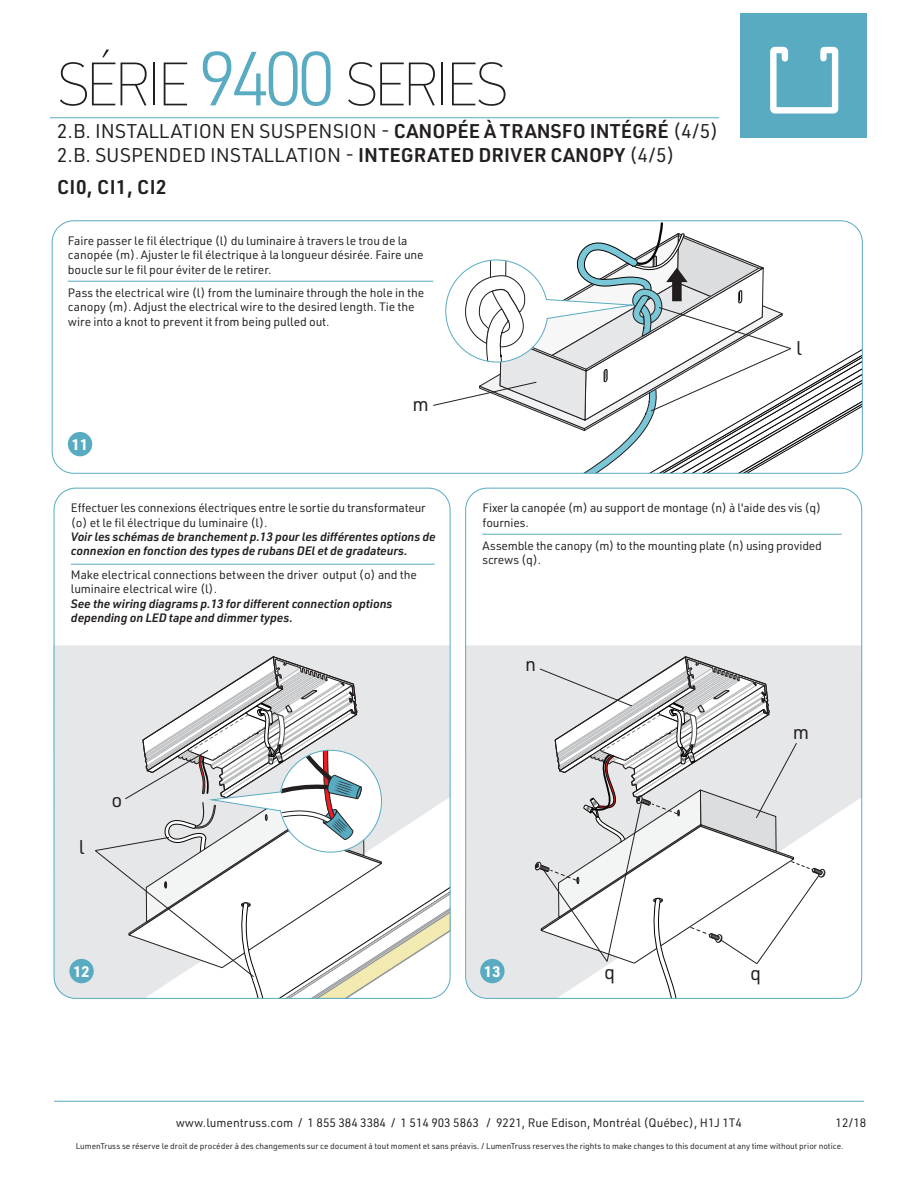
<style>
.page{position:relative;width:918px;height:1188px;background:#fff}
.page>*{position:absolute;margin:0;border:0;box-sizing:border-box;transform-origin:0 0}
.t1{font:100 60px "URWDIN";letter-spacing:-.1em;color:#231f20}
.t2{font:19.5px/24px "URWDIN";color:#231f20}
.t3{font:600 19.5px "URWDIN";letter-spacing:.02em;color:#231f20}
.t4{font:700 15px "URWDIN";color:#fff}
.t5{font:12px/14.4px "URWDIN";letter-spacing:-.01em;color:#231f20}
.t6{font:italic 600 12px/14.4px "URWDIN";letter-spacing:-.01em;color:#231f20}
.t7{font:8.25px "URWDIN";color:#231f20}
.s1{font-weight:300;font-size:75px;color:#59abc2}
.s2{font-weight:600}
</style>
<div class="page">
<div style="left:741px;top:14px;width:126px;height:124px;background:#59abc2"></div>
<svg style="left:770px;top:47px;width:68px;height:67px"></svg>
<hr style="left:50px;top:117px;width:669px;height:1px;background:#59abc2">
<svg style="left:465px;top:645px;width:398px;height:353px;fill:#e6e7e9"></svg>
<div style="left:68px;top:432px;width:24px;height:24px;background:#59abc2;border-radius:50%"></div>
<hr style="left:68px;top:281px;width:365px;height:1px;background:#59abc2">
<hr style="left:71px;top:564px;width:364px;height:1px;background:#59abc2">
<div style="left:53px;top:645px;width:398px;height:353px;background:#e6e7e9"></div>
<svg style="left:95px;top:651px;width:356px;height:347px"></svg>
<hr style="left:482px;top:534px;width:360px;height:1px;background:#59abc2">
<div style="left:69px;top:959px;width:25px;height:24px;background:#59abc2;border-radius:50%"></div>
<div style="left:480px;top:959px;width:25px;height:24px;background:#59abc2;border-radius:50%"></div>
<svg style="left:433px;top:222px;width:429px;height:251px"></svg>
<svg style="left:535px;top:651px;width:290px;height:347px"></svg>
<hr style="left:54px;top:1101px;width:810px;height:1px;background:#59abc2">
<h1 class="t1" style="left:56px;top:45px;width:455px">SÉRIE <span class="s1">9400</span> SERIES</h1>
<h2 class="t2" style="left:57px;top:119px;width:663px">2.B. INSTALLATION EN SUSPENSION - <span class="s2">CANOPÉE À TRANSFO INTÉGRÉ</span> (4/5)<br>2.B. SUSPENDED INSTALLATION - <span class="s2">INTEGRATED DRIVER CANOPY</span> (4/5)</h2>
<h2 class="t3" style="left:57px;top:174px;width:111px">CI0, CI1, CI2</h2>
<p class="t5" style="left:68px;top:233px;width:357px">Faire passer le fil électrique (l) du luminaire à travers le trou de la canopée (m). Ajuster le fil électrique à la longueur désirée. Faire une boucle sur le fil pour éviter de le retirer.</p>
<p class="t5" style="left:68px;top:285px;width:358px">Pass the electrical wire (l) from the luminaire through the hole in the canopy (m). Adjust the electrical wire to the desired length. Tie the wire into a knot to prevent it from being pulled out.</p>
<p class="t4" style="left:72px;top:434px;width:18px">11</p>
<h2 class="t2" style="left:413px;top:391px;width:18px">m</h2>
<p class="t5" style="left:71px;top:500px;width:356px">Effectuer les connexions électriques entre le sortie du transformateur (o) et le fil électrique du luminaire (l).</p>
<p class="t6" style="left:71px;top:529px;width:366px">Voir les schémas de branchement p.13 pour les différentes options de connexion en fonction des types de rubans DEl et de gradateurs.</p>
<p class="t5" style="left:71px;top:567px;width:348px">Make electrical connections between the driver output (o) and the luminaire electrical wire (l).</p>
<p class="t6" style="left:71px;top:596px;width:323px">See the wiring diagrams p.13 for different connection options depending on LED tape and dimmer types.</p>
<h2 class="t2" style="left:79px;top:834px;width:7px">l</h2>
<h2 class="t2" style="left:111px;top:787px;width:12px">o</h2>
<h2 class="t2" style="left:796px;top:335px;width:7px">l</h2>
<p class="t5" style="left:483px;top:500px;width:340px">Fixer la canopée (m) au support de montage (n) à l'aide des vis (q) fournies.</p>
<p class="t5" style="left:483px;top:538px;width:341px">Assemble the canopy (m) to the mounting plate (n) using provided screws (q).</p>
<h2 class="t2" style="left:525px;top:652px;width:13px">n</h2>
<h2 class="t2" style="left:793px;top:720px;width:18px">m</h2>
<p class="t4" style="left:73px;top:961px;width:18px">12</p>
<p class="t4" style="left:484px;top:961px;width:18px">13</p>
<h2 class="t2" style="left:604px;top:960px;width:13px">q</h2>
<h2 class="t2" style="left:750px;top:961px;width:13px">q</h2>
<p class="t5" style="left:176px;top:1115px;width:568px">www.lumentruss.com / 1 855 384 3384 / 1 514 903 5863 / 9221, Rue Edison, Montréal (Québec), H1J 1T4</p>
<p class="t7" style="left:76px;top:1141px;width:769px">LumenTruss se réserve le droit de procéder à des changements sur ce document à tout moment et sans préavis. / LumenTruss reserves the rights to make changes to this document at any time without prior notice.</p>
<p class="t5" style="left:836px;top:1115px;width:32px">12/18</p>
</div>
